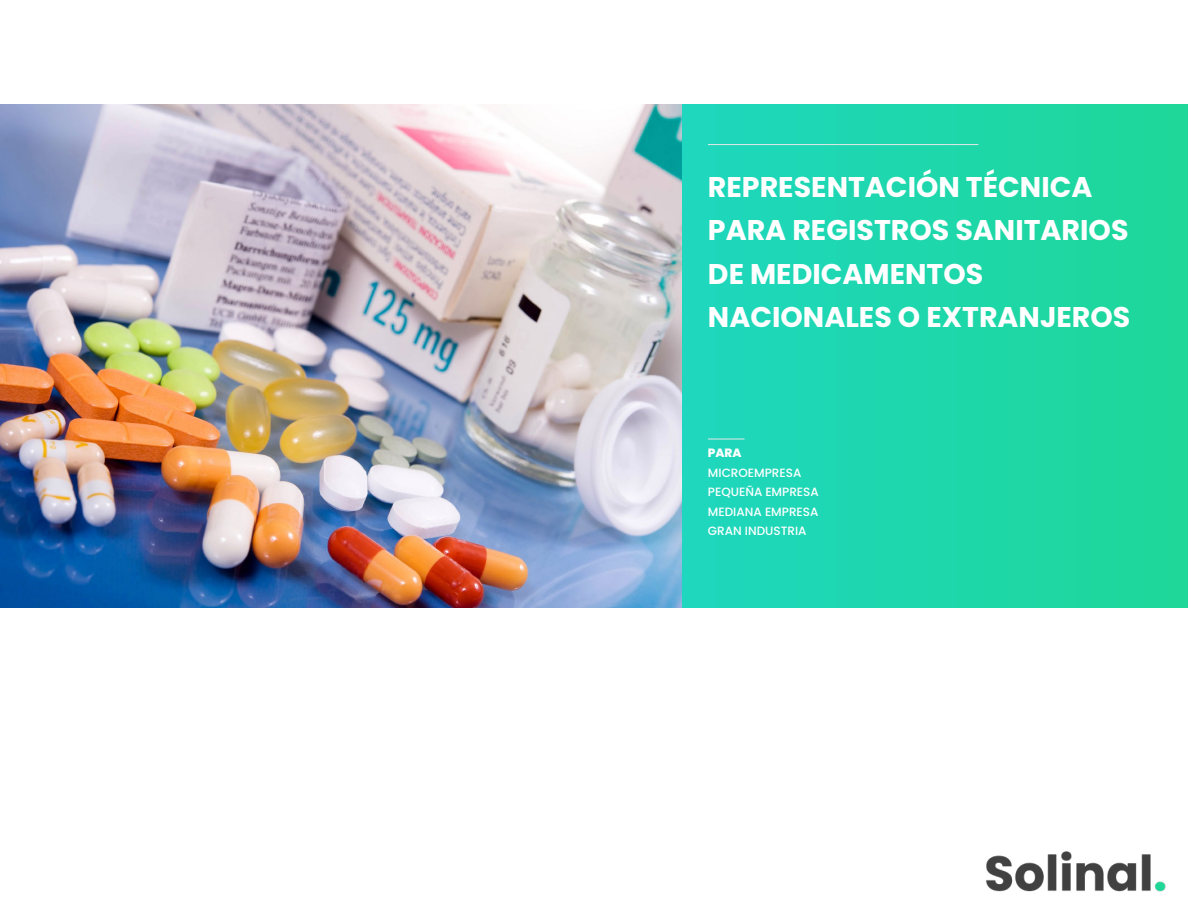
<style>
.page{position:relative;width:1188px;height:918px;background:#fff}
.page>*{position:absolute;margin:0;border:0;box-sizing:border-box;transform-origin:0 0}
.t1{font:700 28.5px/43.5px "Poppins";color:#fff}
.t2{font:500 12px/19.5px "Poppins";color:#fff}
.t3{font:800 12px "Poppins";color:#fff}
</style>
<div class="page">
<div style="left:681px;top:105px;width:507px;height:503px;background:linear-gradient(to right,#1ed7be,#1ed798)"></div>
<hr style="left:708px;top:144px;width:270px;height:1px;background:#e6e7e8">
<img style="left:986px;top:851px;width:180px;height:41px">
<hr style="left:708px;top:439px;width:37px;height:1px;background:#e6e7e8">
<img style="left:0;top:105px;width:681px;height:503px">
<p class="t1" style="left:708px;top:165px;width:424px">REPRESENTACIÓN TÉCNICA<br>PARA REGISTROS SANITARIOS<br>DE MEDICAMENTOS<br>NACIONALES O EXTRANJEROS</p>
<p class="t3" style="left:708px;top:446px;width:35px">PARA</p>
<p class="t2" style="left:708px;top:463px;width:112px">MICROEMPRESA<br>PEQUEÑA EMPRESA<br>MEDIANA EMPRESA<br>GRAN INDUSTRIA</p>
</div>
